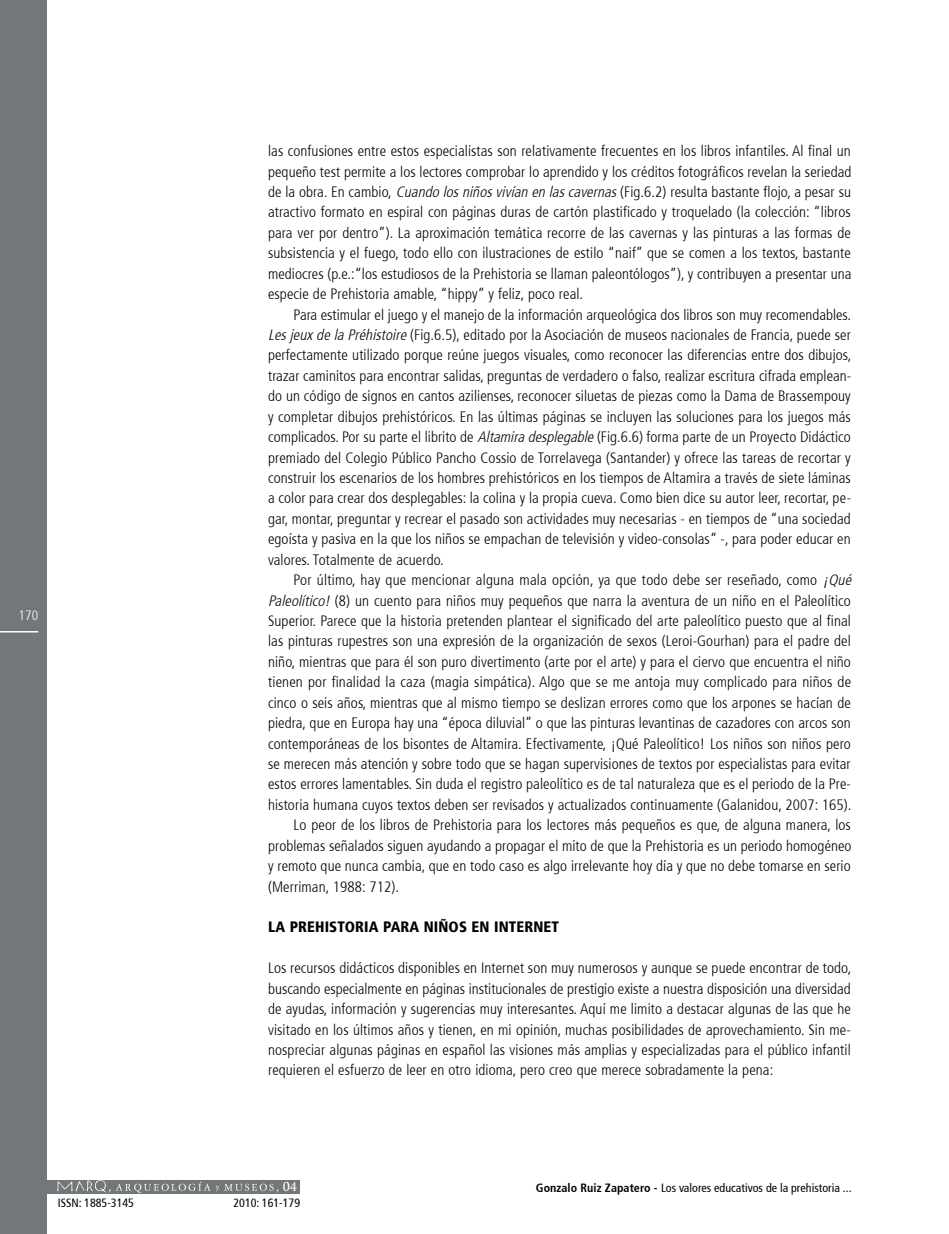
<style>
.page{position:relative;width:949px;height:1234px;background:#fff}
.page>*{position:absolute;margin:0;border:0;box-sizing:border-box;transform-origin:0 0}
.t1{font:300 condensed 15px/20.4px "Frutiger 47";letter-spacing:.005em;color:#000;text-align:justify}
.t2{font:900 condensed 15px "Frutiger 77";letter-spacing:.01em;color:#000}
.t3{font:300 condensed 13.5px "Frutiger 47";color:#fff}
.t4{font:condensed 12px "Frutiger 57";color:#000}
.t5{font:700 12px "Trajan Pro";color:#fff}
.s1{font-style:italic}
.s2{font-family:"Frutiger 67";font-weight:700}
</style>
<div class="page">
<div style="left:0;top:0;width:47px;height:1233px;background:#72787a"></div>
<hr style="left:0;top:631px;width:38px;height:1px;background:#fff">
<div style="left:47px;top:1179px;width:252px;height:14px;background:#72787a"></div>
<img style="left:56px;top:1179px;width:55px;height:13px">
<svg style="left:115px;top:1181px;width:95px;height:11px"></svg>
<svg style="left:216px;top:1183px;width:57px;height:7px"></svg>
<p class="t3" style="left:19px;top:607px;width:21px">170</p>
<p class="t1" style="left:268px;top:141px;width:584px">las confusiones entre estos especialistas son relativamente frecuentes en los libros infantiles. Al final un pequeño test permite a los lectores comprobar lo aprendido y los créditos fotográficos revelan la seriedad de la obra. En cambio, <span class="s1">Cuando losniñosvivían en lascavernas</span>(Fig.6.2) resulta bastante flojo, a pesar su atractivo formato en espiral con páginas duras de cartón plastificado y troquelado (la colección: “libros para ver por dentro”). La aproximación temática recorre de las cavernas y las pinturas a las formas de subsistencia y el fuego, todo ello con ilustraciones de estilo “naif” que se comen a los textos, bastante mediocres (p.e.:“los estudiosos de la Prehistoria se llaman paleontólogos”), y contribuyen a presentar una especie de Prehistoria amable, “hippy” y feliz, poco real.</p>
<p class="t1" style="left:268px;top:304px;width:584px;text-indent:26px">Para estimular el juego y el manejo de la información arqueológica dos libros son muy recomendables.<br><span class="s1">Lesjeuxdela Préhistoire</span>(Fig.6.5), editado por la Asociación de museos nacionales de Francia, puede ser perfectamente utilizado porque reúne juegos visuales, como reconocer las diferencias entre dos dibujos, trazar caminitos para encontrar salidas, preguntas de verdadero o falso, realizar escritura cifrada emplean&shy;do un código de signos en cantos azilienses, reconocer siluetas de piezas como la Dama de Brassempouy y completar dibujos prehistóricos. En las últimas páginas se incluyen las soluciones para los juegos más complicados. Por su parte el librito de <span class="s1">Altamiradesplegable</span>(Fig.6.6) forma parte de un Proyecto Didáctico premiado del Colegio Público Pancho Cossio de Torrelavega (Santander) y ofrece las tareas de recortar y construir los escenarios de los hombres prehistóricos en los tiempos de Altamira a través de siete láminas a color para crear dos desplegables: la colina y la propia cueva. Como bien dice su autor leer, recortar, pe&shy;gar, montar, preguntar y recrear el pasado son actividades muy necesarias - en tiempos de “una sociedad egoísta y pasiva en la que los niños se empachan de televisión y video-consolas” -, para poder educar en valores. Totalmente de acuerdo.</p>
<p class="t1" style="left:293px;top:570px;width:562px">Por último, hay que mencionar alguna mala opción, ya que todo debe ser reseñado, como <span class="s1">¡Qué</span></p>
<p class="t1" style="left:268px;top:590px;width:584px"><span class="s1">Paleolítico!</span> (8) un cuento para niños muy pequeños que narra la aventura de un niño en el Paleolítico</p>
<p class="t1" style="left:268px;top:610px;width:584px">Superior. Parece que la historia pretenden plantear el significado del arte paleolítico puesto que al final</p>
<p class="t1" style="left:268px;top:631px;width:584px">las pinturas rupestres son una expresión de la organización de sexos (Leroi-Gourhan) para el padre del</p>
<p class="t1" style="left:268px;top:651px;width:584px">niño, mientras que para él son puro divertimento (arte por el arte) y para el ciervo que encuentra el niño</p>
<p class="t1" style="left:268px;top:672px;width:584px">tienen por finalidad la caza (magia simpática). Algo que se me antoja muy complicado para niños de</p>
<p class="t1" style="left:268px;top:692px;width:584px">cinco o seis años, mientras que al mismo tiempo se deslizan errores como que los arpones se hacían de</p>
<p class="t1" style="left:268px;top:712px;width:584px">piedra, que en Europa hay una “época diluvial” o que las pinturas levantinas de cazadores con arcos son</p>
<p class="t1" style="left:268px;top:733px;width:584px">contemporáneas de los bisontes de Altamira. Efectivamente, ¡Qué Paleolítico! Los niños son niños pero</p>
<p class="t1" style="left:268px;top:753px;width:584px">se merecen más atención y sobre todo que se hagan supervisiones de textos por especialistas para evitar</p>
<p class="t1" style="left:268px;top:774px;width:584px">estos errores lamentables. Sin duda el registro paleolítico es de tal naturaleza que es el periodo de la Pre-</p>
<p class="t1" style="left:268px;top:794px;width:584px">historia humana cuyos textos deben ser revisados y actualizados continuamente (Galanidou, 2007: 165).</p>
<p class="t1" style="left:293px;top:814px;width:558px">Lo peor de los libros de Prehistoria para los lectores más pequeños es que, de alguna manera, los</p>
<p class="t1" style="left:268px;top:835px;width:584px">problemas señalados siguen ayudando a propagar el mito de que la Prehistoria es un periodo homogéneo</p>
<p class="t1" style="left:268px;top:855px;width:584px">y remoto que nunca cambia, que en todo caso es algo irrelevante hoy día y que no debe tomarse en serio</p>
<p class="t1" style="left:268px;top:876px;width:132px">(Merriman, 1988: 712).</p>
<p class="t2" style="left:268px;top:917px;width:292px">LA PREHISTORIA PARA NIÑOS EN INTERNET</p>
<p class="t1" style="left:268px;top:957px;width:584px">Los recursos didácticos disponibles en Internet son muy numerosos y aunque se puede encontrar de todo, buscando especialmente en páginas institucionales de prestigio existe a nuestra disposición una diversidad de ayudas, información y sugerencias muy interesantes. Aquí me limito a destacar algunas de las que he visitado en los últimos años y tienen, en mi opinión, muchas posibilidades de aprovechamiento. Sin me&shy;nospreciar algunas páginas en español las visiones más amplias y especializadas para el público infantil requieren el esfuerzo de leer en otro idioma, pero creo que merece sobradamente la pena:</p>
<p class="t5" style="left:108px;top:1178px;width:4px">,</p>
<p class="t5" style="left:276px;top:1178px;width:23px">, 04</p>
<p class="t4" style="left:535px;top:1180px;width:317px"><span class="s2">Gonzalo Ruiz Zapatero -</span> Los valores educativos de la prehistoria ...</p>
<p class="t4" style="left:58px;top:1195px;width:78px">ISSN: 1885-3145</p>
<p class="t4" style="left:233px;top:1195px;width:68px">2010: 161-179</p>
</div>
